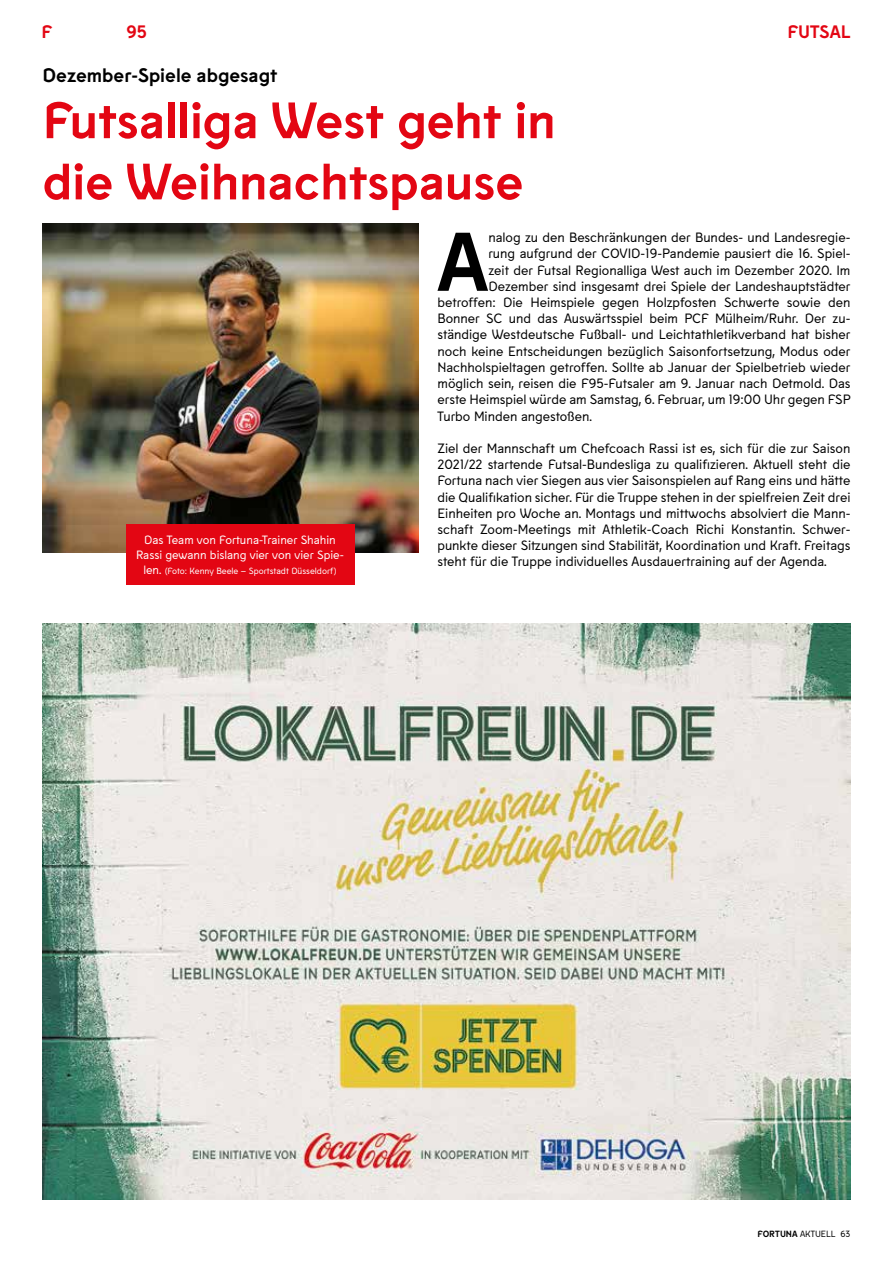
<style>
.page{position:relative;width:893px;height:1263px;background:#fff}
.page>*{position:absolute;margin:0;border:0;box-sizing:border-box;transform-origin:0 0}
.t1{font:700 82.95px "Fortuna Sans";color:#000}
.t2{font:700 51px/61.2px "Fortuna Sans";color:#e30613}
.t3{font:700 19.5px "Fortuna Sans";color:#000}
.t4{font:700 18px "Fortuna Sans";color:#e30613}
.t5{font:13.5px/16.2px "Fortuna Sans";color:#000;text-align:justify}
.t6{font:12px/15px "Fortuna Sans";color:#fff;text-align:center}
.t7{font:9px "Fortuna Sans";color:#fff}
.t8{font:9px "Fortuna Sans";letter-spacing:.005em;color:#000}
.s1{font-size:12px}
.s2{font-weight:700}
</style>
<div class="page">
<img style="left:43px;top:223px;width:375px;height:330px">
<div style="left:126px;top:524px;width:228px;height:61px;background:#e30613"></div>
<img style="left:43px;top:623px;width:807px;height:576px">
<h3 class="t4" style="left:41px;top:17px;width:12px">F</h3>
<h3 class="t4" style="left:126px;top:17px;width:22px">95</h3>
<h3 class="t4" style="left:787px;top:17px;width:65px">FUTSAL</h3>
<h3 class="t3" style="left:43px;top:59px;width:236px">Dezember-Spiele abgesagt</h3>
<h2 class="t2" style="left:43px;top:87px;width:514px">Futsalliga West geht in die Weihnachtspause</h2>
<p class="t6" style="left:136px;top:531px;width:209px">Das Team von Fortuna-Trainer Shahin<br>Rassi gewann bislang vier von vier Spie-</p>
<p class="t7" style="left:143px;top:564px;width:195px"><span class="s1">len.</span> (Foto: Kenny Beele – Sportstadt Düsseldorf)</p>
<h1 class="t1" style="left:437px;top:196px;width:53px">A</h1>
<p class="t5" style="left:488px;top:229px;width:364px">nalog zu den Beschränkungen der Bundes- und Landesregie-</p>
<p class="t5" style="left:488px;top:245px;width:364px">rung aufgrund der COVID-19-Pandemie pausiert die 16. Spiel-</p>
<p class="t5" style="left:488px;top:261px;width:364px">zeit der Futsal Regionalliga West auch im Dezember 2020. Im</p>
<p class="t5" style="left:488px;top:277px;width:364px">Dezember sind insgesamt drei Spiele der Landeshauptstädter</p>
<p class="t5" style="left:437px;top:294px;width:414px">betroffen: Die Heimspiele gegen Holzpfosten Schwerte sowie den</p>
<p class="t5" style="left:437px;top:310px;width:414px">Bonner SC und das Auswärtsspiel beim PCF Mülheim/Ruhr. Der zu-</p>
<p class="t5" style="left:437px;top:326px;width:414px">ständige Westdeutsche Fußball- und Leichtathletikverband hat bisher</p>
<p class="t5" style="left:437px;top:342px;width:414px">noch keine Entscheidungen bezüglich Saisonfortsetzung, Modus oder</p>
<p class="t5" style="left:437px;top:359px;width:414px">Nachholspieltagen getroffen. Sollte ab Januar der Spielbetrieb wieder</p>
<p class="t5" style="left:437px;top:375px;width:414px">möglich sein, reisen die F95-Futsaler am 9. Januar nach Detmold. Das</p>
<p class="t5" style="left:437px;top:391px;width:414px">erste Heimspiel würde am Samstag, 6. Februar, um 19:00 Uhr gegen FSP</p>
<p class="t5" style="left:437px;top:407px;width:156px">Turbo Minden angestoßen.</p>
<p class="t5" style="left:437px;top:440px;width:414px">Ziel der Mannschaft um Chefcoach Rassi ist es, sich für die zur Saison 2021/22 startende Futsal-Bundesliga zu qualifizieren. Aktuell steht die Fortuna nach vier Siegen aus vier Saisonspielen auf Rang eins und hätte die Qualifikation sicher. Für die Truppe stehen in der spielfreien Zeit drei Einheiten pro Woche an. Montags und mittwochs absolviert die Mann&shy;schaft Zoom-Meetings mit Athletik-Coach Richi Konstantin. Schwer&shy;punkte dieser Sitzungen sind Stabilität, Koordination und Kraft. Freitags steht für die Truppe individuelles Ausdauertraining auf der Agenda.</p>
<p class="t8" style="left:757px;top:1227px;width:95px"><span class="s2">FORTUNA</span> AKTUELL 63</p>
</div>
